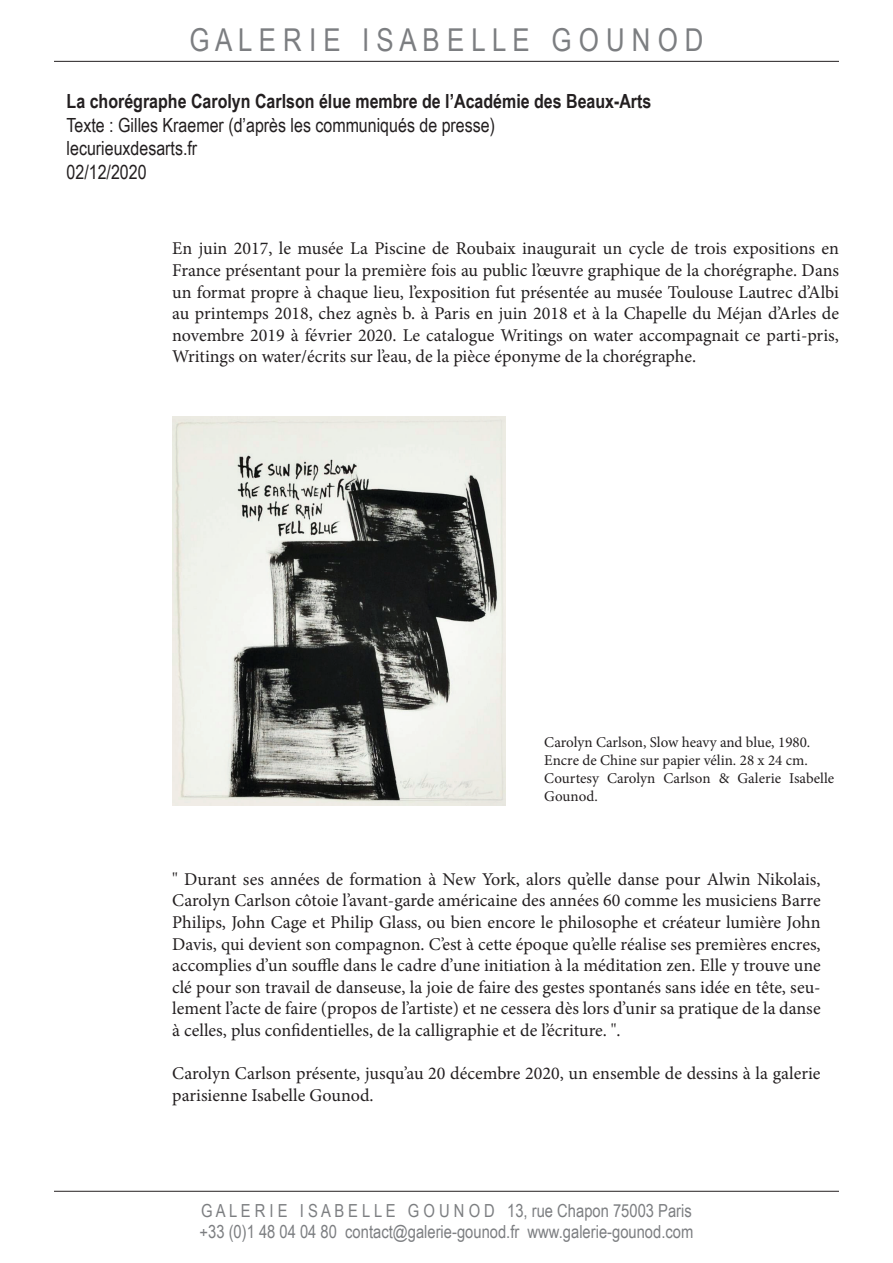
<style>
.page{position:relative;width:893px;height:1263px;background:#fff}
.page>*{position:absolute;margin:0;border:0;box-sizing:border-box;transform-origin:0 0}
.t1{font:31.5px "Arial Narrow";color:#7c7e81}
.t2{font:19.5px/23.4px "Arial Narrow";color:#231f20}
.t3{font:700 19.5px "Arial Narrow";color:#231f20}
.t4{font:18px/21.6px "Minion Pro";color:#231f20;text-align:justify}
.t5{font:18px/21.6px "Arial Narrow";color:#7c7e81}
.t6{font:15px/18px "Minion Pro";color:#231f20}
</style>
<div class="page">
<hr style="left:54px;top:61px;width:785px;height:1px;background:#231f20">
<hr style="left:54px;top:1191px;width:785px;height:1px;background:#231f20">
<img style="left:172px;top:417px;width:334px;height:389px">
<h1 class="t1" style="left:189px;top:16px;width:516px">G A L E R I E I S A B E L L E G O U N O D</h1>
<p class="t3" style="left:67px;top:87px;width:586px">La chorégraphe Carolyn Carlson élue membre de l’Académie des Beaux-Arts</p>
<p class="t2" style="left:67px;top:113px;width:430px">Texte : Gilles Kraemer (d’après les communiqués de presse) lecurieuxdesarts.fr<br>02/12/2020</p>
<p class="t4" style="left:172px;top:238px;width:668px">En juin 2017, le musée La Piscine de Roubaix inaugurait un cycle de trois expositions en France présentant pour la première fois au public l’œuvre graphique de la chorégraphe. Dans un format propre à chaque lieu, l’exposition fut présentée au musée Toulouse Lautrec d’Albi au printemps 2018, chez agnès b. à Paris en juin 2018 et à la Chapelle du Méjan d’Arles de novembre 2019 à février 2020. Le catalogue Writings on water accompagnait ce parti-pris, Writings on water/écrits sur l’eau, de la pièce éponyme de la chorégraphe.</p>
<p class="t6" style="left:544px;top:734px;width:291px">Carolyn Carlson, Slow heavy and blue, 1980.<br>Encre de Chine sur papier vélin. 28 x 24 cm.<br>Courtesy Carolyn Carlson &amp; Galerie Isabelle Gounod.</p>
<p class="t4" style="left:172px;top:868px;width:650px">" Durant ses années de formation à New York, alors qu’elle danse pour Alwin Nikolais, Carolyn Carlson côtoie l’avant-garde américaine des années 60 comme les musiciens Barre Philips, John Cage et Philip Glass, ou bien encore le philosophe et créateur lumière John Davis, qui devient son compagnon. C’est à cette époque qu’elle réalise ses premières encres, accomplies d’un souffle dans le cadre d’une initiation à la méditation zen. Elle y trouve une clé pour son travail de danseuse, la joie de faire des gestes spontanés sans idée en tête, seu&shy;lement l’acte de faire (propos de l’artiste) et ne cessera dès lors d’unir sa pratique de la danse à celles, plus confidentielles, de la calligraphie et de l’écriture. ".</p>
<p class="t4" style="left:172px;top:1063px;width:650px">Carolyn Carlson présente, jusqu’au 20 décembre 2020, un ensemble de dessins à la galerie parisienne Isabelle Gounod.</p>
<p class="t5" style="left:200px;top:1199px;width:495px">G A L E R I E I S A B E L L E G O U N O D 13, rue Chapon 75003 Paris +33 (0)1 48 04 04 80 contact@galerie-gounod.fr www.galerie-gounod.com</p>
</div>
